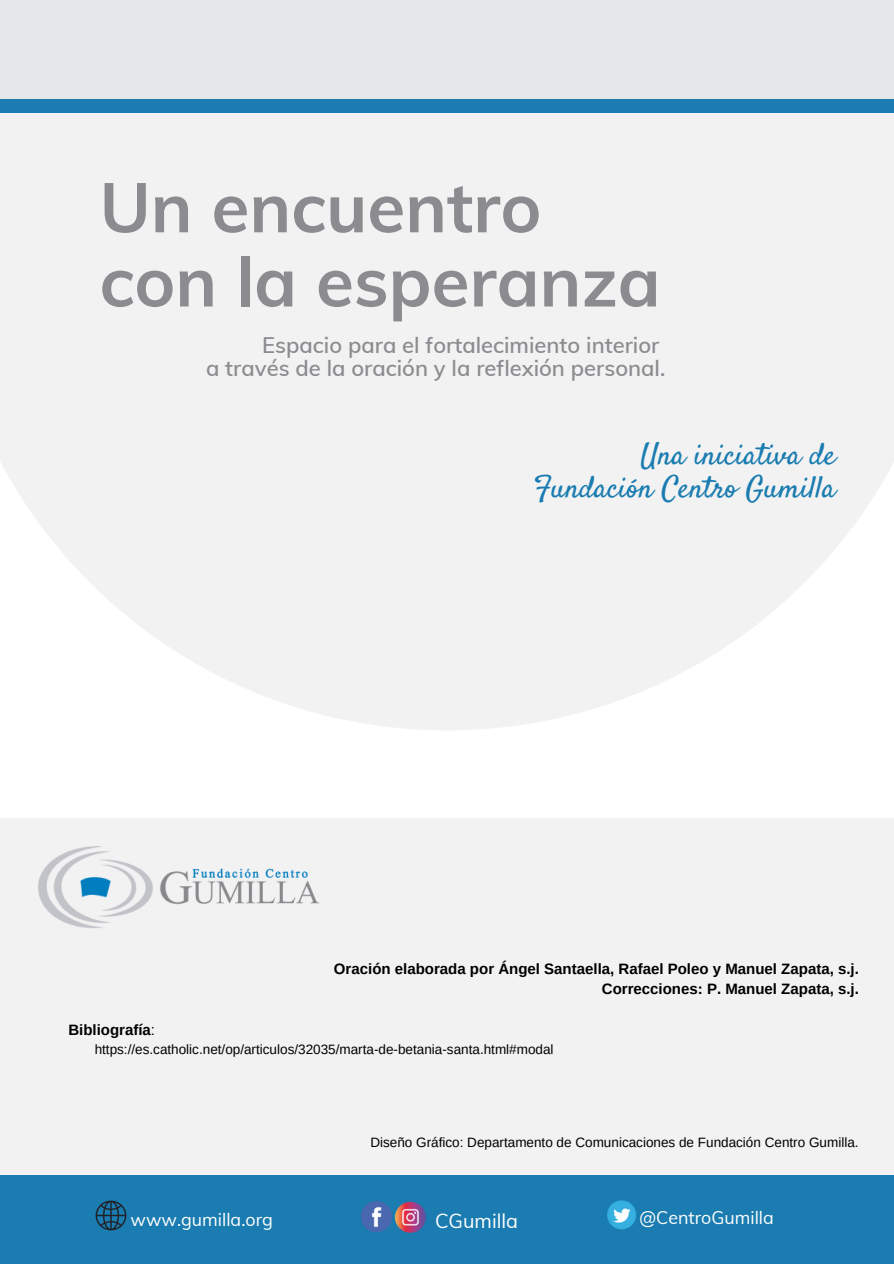
<style>
.page{position:relative;width:894px;height:1264px;background:#fff}
.page>*{position:absolute;margin:0;border:0;box-sizing:border-box;transform-origin:0 0}
.t1{font:700 69.15px/74.1px "Muli";color:#8c8c90}
.t2{font:30.45px/32.5px "Satisfy";color:#1a7cb0;text-align:right}
.t3{font:600 21.9px/23.5px "Muli";color:#8c8c90;text-align:right}
.t4{font:19.8px "Muli";color:#fff}
.t5{font:17.85px "Muli";color:#fff}
.t6{font:700 15px/20.2px "Arimo";color:#000;text-align:right}
.t7{font:13.5px "Arimo";color:#000}
.s1{font-weight:400}
</style>
<div class="page">
<svg style="left:0;top:113px;width:893px;height:617px;fill:#f2f2f3"></svg>
<div style="left:0;top:0;width:893px;height:113px;background:#1a7cb0"></div>
<div style="left:0;top:0;width:893px;height:99px;background:#e6e7e8"></div>
<div style="left:0;top:818px;width:893px;height:361px;background:#f2f2f3"></div>
<div style="left:0;top:1175px;width:893px;height:88px;background:#1a7cb0"></div>
<img style="left:360px;top:1201px;width:33px;height:32px">
<img style="left:394px;top:1201px;width:32px;height:32px">
<img style="left:607px;top:1200px;width:29px;height:30px">
<img style="left:96px;top:1200px;width:30px;height:30px">
<img style="left:38px;top:846px;width:281px;height:82px">
<h1 class="t1" style="left:99px;top:169px;width:562px">Un encuentro con la esperanza</h1>
<h3 class="t3" style="left:206px;top:332px;width:460px">Espacio para el fortalecimiento interior<br>a través de la oración y la reflexión personal.</h3>
<h2 class="t2" style="left:533px;top:441px;width:303px">Una iniciativa de<br>Fundación Centro Gumilla</h2>
<p class="t6" style="left:334px;top:958px;width:526px">Oración elaborada por Ángel Santaella, Rafael Poleo y Manuel Zapata, s.j.<br>Correcciones: P. Manuel Zapata, s.j.</p>
<p class="t6" style="left:68px;top:1019px;width:88px">Bibliografía<span class="s1">:</span></p>
<p class="t7" style="left:95px;top:1041px;width:460px">https://es.catholic.net/op/articulos/32035/marta-de-betania-santa.html#modal</p>
<p class="t7" style="left:370px;top:1134px;width:489px">Diseño Gráfico: Departamento de Comunicaciones de Fundación Centro Gumilla.</p>
<h3 class="t5" style="left:130px;top:1207px;width:144px">www.gumilla.org</h3>
<h3 class="t4" style="left:435px;top:1208px;width:85px">CGumilla</h3>
<h3 class="t5" style="left:639px;top:1206px;width:136px">@CentroGumilla</h3>
</div>
